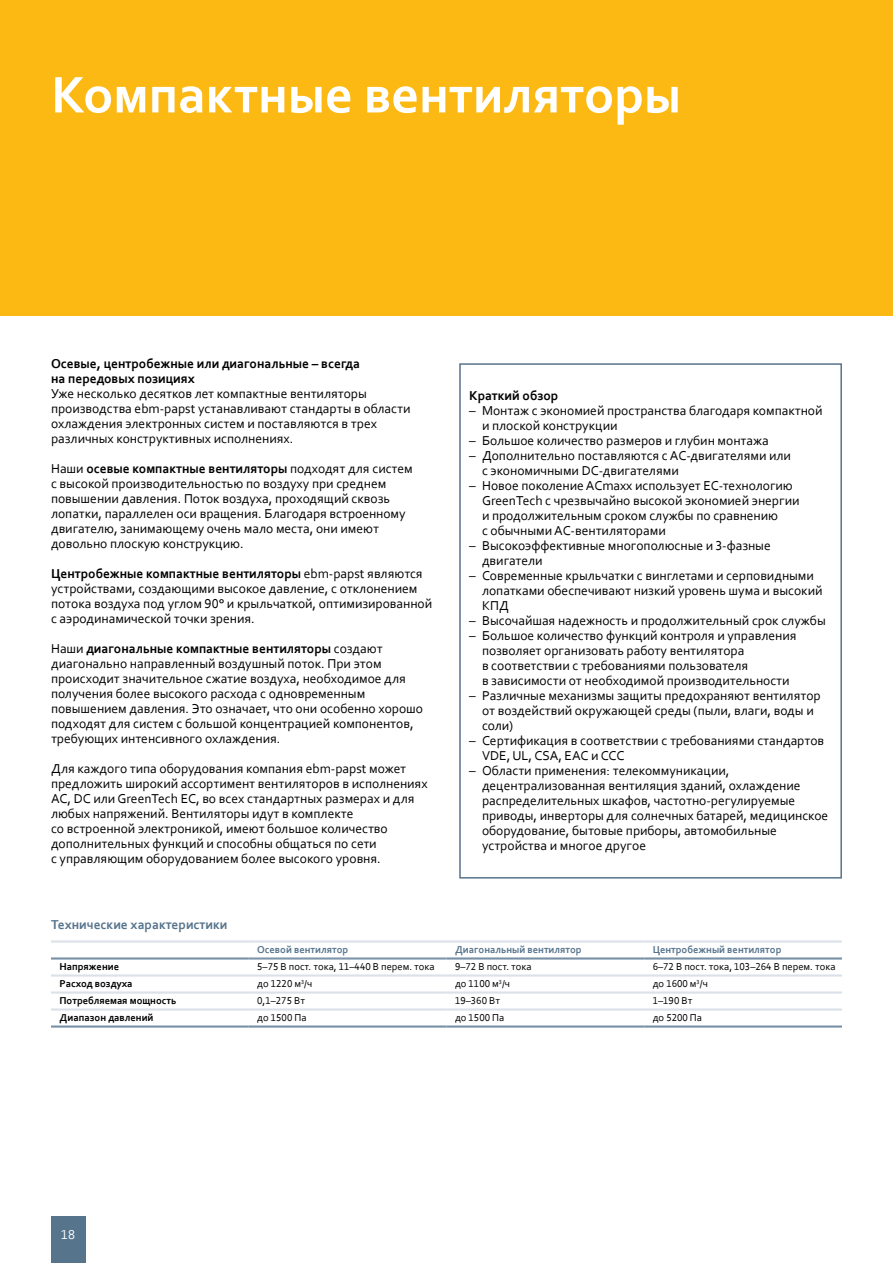
<style>
.page{position:relative;width:893px;height:1263px;background:#fff}
.page>*{position:absolute;margin:0;border:0;box-sizing:border-box;transform-origin:0 0}
.t1{font:700 54px "Corbel";letter-spacing:.005em;color:#fff}
.t2{font:13.5px/15px "Corbel";color:#000}
.t3{font:700 13.5px/15px "Corbel";color:#000}
.t4{font:700 13.5px "Corbel";color:#56748c}
.t5{font:13.5px "Corbel";color:#fff}
.t6{font:10.5px "Corbel";color:#000}
.t7{font:700 10.5px "Corbel";color:#56748c}
.t8{font:700 10.5px "Corbel";color:#000}
.s1{font-weight:700}
</style>
<div class="page">
<div style="left:0;top:0;width:893px;height:316px;background:#fdb913"></div>
<div style="left:459px;top:363px;width:383px;height:515px;border:2px solid #56748c"></div>
<svg style="left:51px;top:959px;width:198px;height:35px"></svg>
<hr style="left:51px;top:991px;width:198px;height:2px;background:#dae1e9">
<hr style="left:249px;top:991px;width:197px;height:2px;background:#dae1e9">
<hr style="left:446px;top:991px;width:198px;height:2px;background:#dae1e9">
<hr style="left:644px;top:991px;width:198px;height:2px;background:#dae1e9">
<hr style="left:51px;top:974px;width:198px;height:2px;background:#dae1e9">
<hr style="left:249px;top:974px;width:197px;height:2px;background:#dae1e9">
<hr style="left:446px;top:974px;width:198px;height:2px;background:#dae1e9">
<hr style="left:644px;top:974px;width:198px;height:2px;background:#dae1e9">
<hr style="left:51px;top:1008px;width:198px;height:2px;background:#dae1e9">
<hr style="left:249px;top:1008px;width:197px;height:2px;background:#dae1e9">
<hr style="left:446px;top:1008px;width:198px;height:2px;background:#dae1e9">
<hr style="left:644px;top:1008px;width:198px;height:2px;background:#dae1e9">
<hr style="left:51px;top:1025px;width:198px;height:2px;background:#7790a6">
<hr style="left:249px;top:1025px;width:197px;height:2px;background:#7790a6">
<hr style="left:446px;top:1025px;width:198px;height:2px;background:#7790a6">
<hr style="left:644px;top:1025px;width:198px;height:2px;background:#7790a6">
<hr style="left:51px;top:940px;width:198px;height:2px;background:#dae1e9">
<hr style="left:249px;top:940px;width:197px;height:2px;background:#dae1e9">
<hr style="left:446px;top:940px;width:198px;height:2px;background:#dae1e9">
<hr style="left:644px;top:940px;width:198px;height:2px;background:#dae1e9">
<hr style="left:51px;top:957px;width:198px;height:2px;background:#7790a6">
<hr style="left:446px;top:957px;width:198px;height:2px;background:#7790a6">
<hr style="left:644px;top:957px;width:198px;height:2px;background:#7790a6">
<hr style="left:249px;top:957px;width:197px;height:2px;background:#7e96ab">
<div style="left:51px;top:1216px;width:34px;height:47px;background:#56748c"></div>
<h1 class="t1" style="left:51px;top:61px;width:632px">Компактные вентиляторы</h1>
<p class="t3" style="left:51px;top:356px;width:310px">Осевые, центробежные или диагональные – всегда на передовых позициях</p>
<p class="t2" style="left:51px;top:386px;width:361px">Уже несколько десятков лет компактные вентиляторы производства ebm-papst устанавливают стандарты в области охлаждения электронных систем и поставляются в трех различных конструктивных исполнениях.</p>
<p class="t2" style="left:51px;top:461px;width:363px">Наши <span class="s1">осевые компактные вентиляторы</span> подходят для систем с высокой производительностью по воздуху при среднем повышении давления. Поток воздуха, проходящий сквозь лопатки, параллелен оси вращения. Благодаря встроенному двигателю, занимающему очень мало места, они имеют довольно плоскую конструкцию.</p>
<p class="t2" style="left:51px;top:566px;width:383px"><span class="s1">Центробежные компактные вентиляторы</span> ebm-papst являются устройствами, создающими высокое давление, с отклонением потока воздуха под углом 90° и крыльчаткой, оптимизированной с аэродинамической точки зрения.</p>
<p class="t2" style="left:51px;top:641px;width:374px">Наши <span class="s1">диагональные компактные вентиляторы</span> создают диагонально направленный воздушный поток. При этом происходит значительное сжатие воздуха, необходимое для получения более высокого расхода с одновременным повышением давления. Это означает, что они особенно хорошо подходят для систем с большой концентрацией компонентов, требующих интенсивного охлаждения.</p>
<p class="t2" style="left:51px;top:761px;width:378px">Для каждого типа оборудования компания ebm-papst может предложить широкий ассортимент вентиляторов в исполнениях АС, DC или GreenTech EC, во всех стандартных размерах и для любых напряжений. Вентиляторы идут в комплекте<br>со встроенной электроникой, имеют большое количество дополнительных функций и способны общаться по сети<br>с управляющим оборудованием более высокого уровня.</p>
<p class="t4" style="left:51px;top:916px;width:178px">Технические характеристики</p>
<p class="t3" style="left:469px;top:388px;width:91px">Краткий обзор</p>
<p class="t2" style="left:482px;top:403px;width:342px;text-indent:-13px">– Монтаж с экономией пространства благодаря компактной и плоской конструкции</p>
<p class="t2" style="left:469px;top:433px;width:301px">– Большое количество размеров и глубин монтажа</p>
<p class="t2" style="left:482px;top:448px;width:310px;text-indent:-13px">– Дополнительно поставляются с АС-двигателями или с экономичными DC-двигателями</p>
<p class="t2" style="left:482px;top:478px;width:319px;text-indent:-13px">– Новое поколение ACmaxx использует ЕС-технологию GreenTech с чрезвычайно высокой экономией энергии и продолжительным сроком службы по сравнению<br>с обычными АС-вентиляторами</p>
<p class="t2" style="left:482px;top:538px;width:290px;text-indent:-13px">– Высокоэффективные многополюсные и 3-фазные двигатели</p>
<p class="t2" style="left:482px;top:568px;width:342px;text-indent:-13px">– Современные крыльчатки с винглетами и серповидными лопатками обеспечивают низкий уровень шума и высокий<br>КПД</p>
<p class="t2" style="left:469px;top:613px;width:358px">– Высочайшая надежность и продолжительный срок службы</p>
<p class="t2" style="left:482px;top:628px;width:316px;text-indent:-13px">– Большое количество функций контроля и управления позволяет организовать работу вентилятора<br>в соответствии с требованиями пользователя<br>в зависимости от необходимой производительности</p>
<p class="t2" style="left:482px;top:688px;width:340px;text-indent:-13px">– Различные механизмы защиты предохраняют вентилятор от воздействий окружающей среды (пыли, влаги, воды и соли)</p>
<p class="t2" style="left:482px;top:733px;width:344px;text-indent:-13px">– Сертификация в соответствии с требованиями стандартов<br>VDE, UL, CSA, EAC и CCC</p>
<p class="t2" style="left:482px;top:763px;width:348px;text-indent:-13px">– Области применения: телекоммуникации, децентрализованная вентиляция зданий, охлаждение распределительных шкафов, частотно-регулируемые приводы, инверторы для солнечных батарей, медицинское оборудование, бытовые приборы, автомобильные устройства и многое другое</p>
<p class="t7" style="left:257px;top:943px;width:93px">Осевой вентилятор</p>
<p class="t7" style="left:455px;top:943px;width:128px">Диагональный вентилятор</p>
<p class="t7" style="left:653px;top:943px;width:130px">Центробежный вентилятор</p>
<p class="t8" style="left:60px;top:960px;width:61px">Напряжение</p>
<p class="t6" style="left:257px;top:960px;width:179px">5–75 В пост. тока, 11–440 В перем. тока</p>
<p class="t6" style="left:455px;top:960px;width:78px">9–72 В пост. тока</p>
<p class="t6" style="left:653px;top:960px;width:184px">6–72 В пост. тока, 103–264 В перем. тока</p>
<p class="t8" style="left:60px;top:977px;width:75px">Расход воздуха</p>
<p class="t6" style="left:257px;top:977px;width:57px">до 1220 м<sup>3</sup>/ч</p>
<p class="t6" style="left:455px;top:977px;width:57px">до 1100 м<sup>3</sup>/ч</p>
<p class="t6" style="left:653px;top:977px;width:57px">до 1600 м<sup>3</sup>/ч</p>
<p class="t8" style="left:60px;top:994px;width:118px">Потребляемая мощность</p>
<p class="t6" style="left:257px;top:994px;width:49px">0,1–275 Вт</p>
<p class="t6" style="left:455px;top:994px;width:47px">19–360 Вт</p>
<p class="t6" style="left:653px;top:994px;width:41px">1–190 Вт</p>
<p class="t8" style="left:60px;top:1011px;width:95px">Диапазон давлений</p>
<p class="t6" style="left:257px;top:1011px;width:51px">до 1500 Па</p>
<p class="t6" style="left:455px;top:1011px;width:51px">до 1500 Па</p>
<p class="t6" style="left:653px;top:1011px;width:51px">до 5200 Па</p>
<p class="t5" style="left:61px;top:1226px;width:15px">18</p>
</div>
